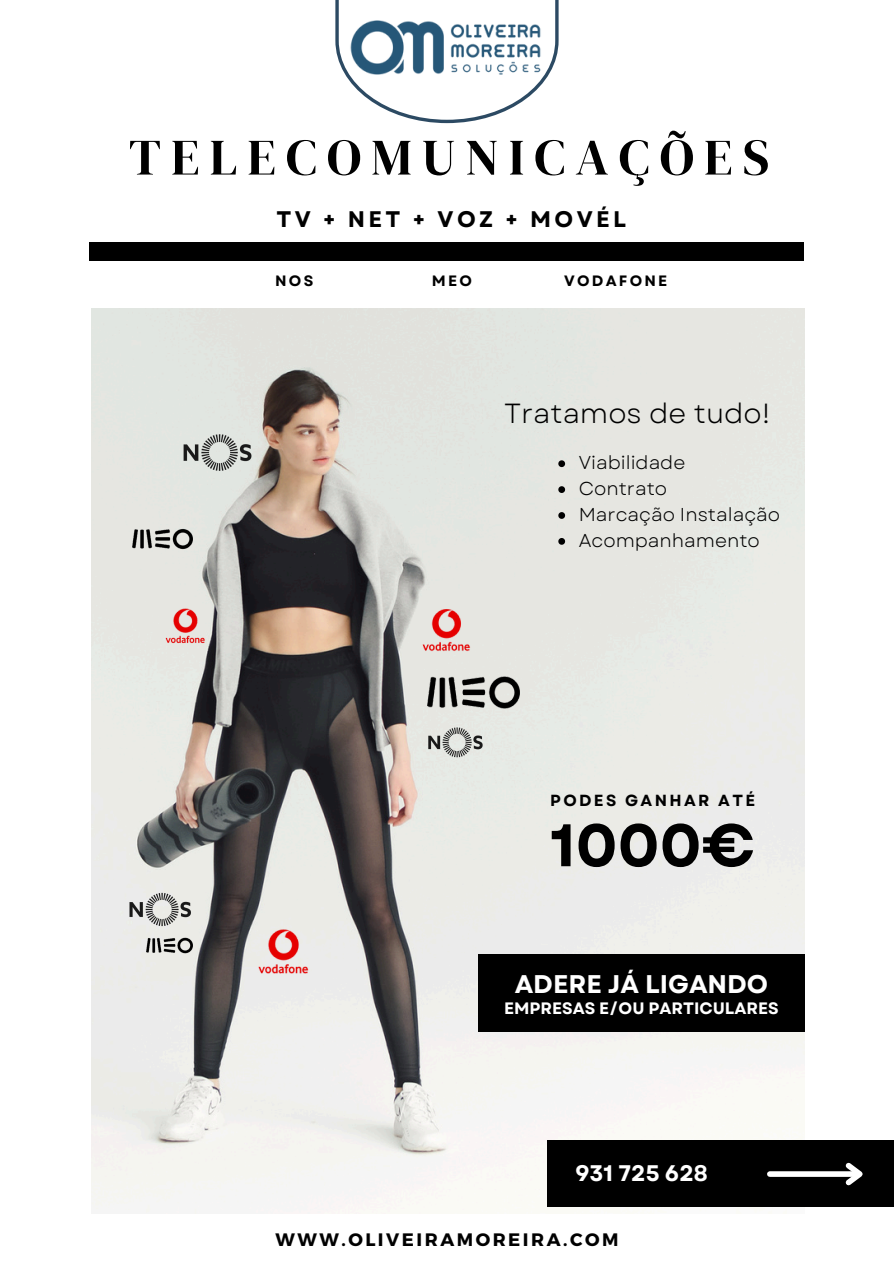
<style>
.page{position:relative;width:894px;height:1264px;background:#fff}
.page>*{position:absolute;margin:0;border:0;box-sizing:border-box;transform-origin:0 0}
.t1{font:700 59.85px "Garet";color:#000}
.t2{font:51px "DM Serif Display";letter-spacing:.2em;color:#000}
.t3{font:27.6px "Garet";color:#000}
.t4{font:700 25.5px "Garet";color:#fff}
.t5{font:700 22.5px "Garet";letter-spacing:.15em;color:#000}
.t6{font:700 22.5px "Garet";color:#fff}
.t7{font:18.6px "Garet";color:#000}
.t8{font:700 18px "Montserrat";letter-spacing:.14em;color:#000}
.t9{font:700 16.5px "Garet";color:#fff}
.t10{font:700 16.05px "Garet";letter-spacing:.15em;color:#000}
.t11{font:700 15px "Garet";letter-spacing:.15em;color:#000}
</style>
<div class="page">
<div style="left:89px;top:242px;width:715px;height:18px;background:#000"></div>
<img style="left:91px;top:308px;width:713px;height:904px">
<div style="left:478px;top:953px;width:326px;height:78px;background:#000"></div>
<div style="left:547px;top:1140px;width:346px;height:67px;background:#000"></div>
<div style="left:769px;top:1171px;width:89px;height:5px;background:#fff"></div>
<svg style="left:840px;top:1162px;width:23px;height:24px"></svg>
<svg style="left:558px;top:460px;width:7px;height:7px"></svg>
<svg style="left:558px;top:486px;width:7px;height:7px"></svg>
<svg style="left:558px;top:512px;width:7px;height:7px"></svg>
<svg style="left:558px;top:538px;width:7px;height:6px"></svg>
<img style="left:254px;top:927px;width:57px;height:52px">
<img style="left:183px;top:431px;width:70px;height:41px">
<img style="left:427px;top:676px;width:92px;height:33px">
<img style="left:427px;top:725px;width:56px;height:33px">
<img style="left:128px;top:890px;width:64px;height:37px">
<img style="left:146px;top:937px;width:46px;height:17px">
<img style="left:132px;top:528px;width:60px;height:22px">
<img style="left:162px;top:606px;width:45px;height:42px">
<img style="left:418px;top:606px;width:54px;height:51px">
<svg style="left:335px;top:0;width:223px;height:123px"></svg>
<p class="t2" style="left:129px;top:122px;width:641px">TELECOMUNICAÇÕES</p>
<h2 class="t5" style="left:276px;top:203px;width:351px">TV + NET + VOZ + MOVÉL</h2>
<h4 class="t11" style="left:275px;top:270px;width:40px">NOS</h4>
<p class="t11" style="left:432px;top:270px;width:42px">MEO</p>
<p class="t11" style="left:564px;top:270px;width:105px">VODAFONE</p>
<p class="t3" style="left:504px;top:393px;width:268px">Tratamos de tudo!</p>
<p class="t7" style="left:578px;top:449px;width:108px">Viabilidade</p>
<p class="t7" style="left:578px;top:475px;width:90px">Contrato</p>
<h3 class="t7" style="left:578px;top:501px;width:203px">Marcação Instalação</h3>
<p class="t7" style="left:578px;top:527px;width:182px">Acompanhamento</p>
<p class="t10" style="left:550px;top:789px;width:206px">PODES GANHAR ATÉ</p>
<p class="t1" style="left:550px;top:802px;width:207px">1000€</p>
<p class="t4" style="left:514px;top:965px;width:255px">ADERE JÁ LIGANDO</p>
<p class="t9" style="left:504px;top:996px;width:276px">EMPRESAS E/OU PARTICULARES</p>
<p class="t6" style="left:575px;top:1156px;width:134px">931 725 628</p>
<p class="t8" style="left:275px;top:1228px;width:344px">WWW.OLIVEIRAMOREIRA.COM</p>
</div>
